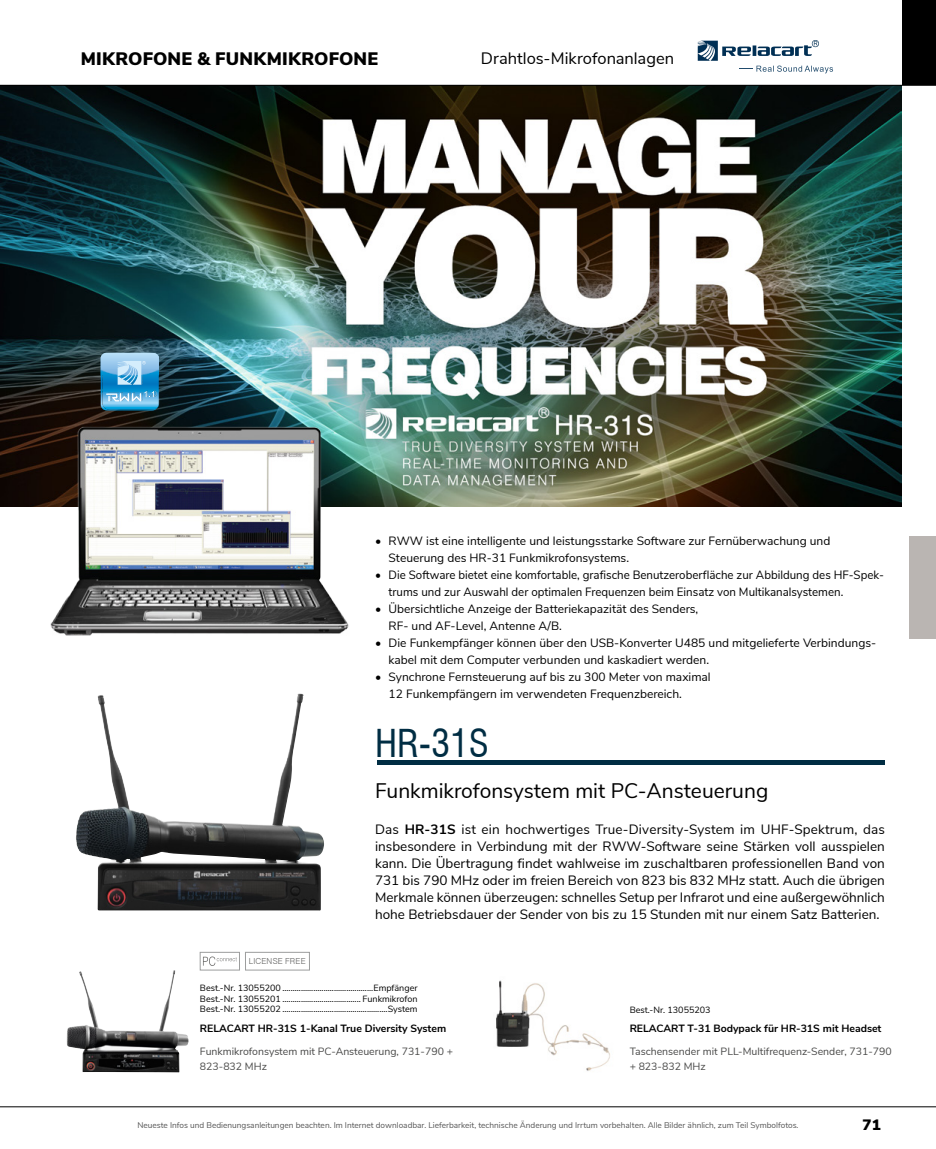
<style>
.page{position:relative;width:936px;height:1149px;background:#fff}
.page>*{position:absolute;margin:0;border:0;box-sizing:border-box;transform-origin:0 0}
.Artikel_1spalt{font:condensed 37.5px "Swiss 721 BT";color:#002d43}
.Zwischenüberschrift{font:21px "Nunito Sans";color:#000}
.Untergruppe_2{font:900 18px "Nunito Sans";letter-spacing:.015em;color:#000}
.Untergruppe_1{font:16.5px "Nunito Sans";color:#000}
.t1{font:900 15px "Nunito Sans";color:#000}
.Fließtext{font:13.5px/17px "Nunito Sans";color:#000;text-align:justify}
.t2{font:12px/17px "Nunito Sans";color:#000}
.t3{font:12px/17px "Nunito Sans";color:#000;scale:.96 1}
.BROT_HEADLINE{font:10.5px/14.9px "Nunito Sans";color:#494948}
.Artikel_1spalt-2{font:700 10.5px "Nunito Sans";color:#000}
.ARTIKELNUMMER{font:9px "Nunito Sans";color:#000}
.t4{font:8.25px "Nunito Sans";color:#565656}
.Button-Text{font:300 8.25px "Swiss 721 BT";letter-spacing:.025em;color:#636362}
.s1{font-weight:700}
</style>
<div class="page">
<div style="left:909px;top:536px;width:26px;height:102px;background:#bab5b2"></div>
<img style="left:0;top:86px;width:901px;height:420px">
<img style="left:50px;top:425px;width:300px;height:211px">
<img style="left:158px;top:375px;width:1px;height:32px">
<img style="left:101px;top:375px;width:56px;height:35px">
<img style="left:103px;top:375px;width:55px;height:34px">
<img style="left:101px;top:352px;width:58px;height:23px">
<svg style="left:118px;top:361px;width:29px;height:23px"></svg>
<svg style="left:106px;top:390px;width:51px;height:11px"></svg>
<img style="left:76px;top:693px;width:245px;height:217px">
<hr style="left:377px;top:760px;width:507px;height:4px;background:#002d43">
<img style="left:67px;top:971px;width:106px;height:75px">
<img style="left:496px;top:980px;width:114px;height:91px">
<svg style="left:697px;top:40px;width:136px;height:33px"></svg>
<div style="left:200px;top:951px;width:40px;height:18px;border:1px solid #9c9d9d"></div>
<svg style="left:203px;top:956px;width:34px;height:9px"></svg>
<div style="left:245px;top:951px;width:64px;height:18px;border:1px solid #9c9d9d"></div>
<hr style="left:0;top:1106px;width:935px;height:1px;background:#000">
<hr style="left:0;top:85px;width:935px;height:1px;background:#000">
<div style="left:901px;top:0;width:34px;height:85px;background:#000"></div>
<p class="Untergruppe_2" style="left:81px;top:45px;width:299px">MIKROFONE &amp; FUNKMIKROFONE</p>
<p class="Untergruppe_1" style="left:480px;top:46px;width:195px">Drahtlos-Mikrofonanlagen</p>
<p class="t2" style="left:388px;top:531px;width:443px;text-indent:-14px">• RWW ist eine intelligente und leistungsstarke Software zur Fernüberwachung und<br>Steuerung des HR-31 Funkmikrofonsystems.</p>
<p class="t3" style="left:388px;top:565px;width:517px;text-indent:-14px">• Die Software bietet eine komfortable, grafische Benutzeroberfläche zur Abbildung des HF-Spek&shy;trums und zur Auswahl der optimalen Frequenzen beim Einsatz von Multikanalsystemen.</p>
<p class="t2" style="left:388px;top:599px;width:311px;text-indent:-14px">• Übersichtliche Anzeige der Batteriekapazität des Senders,<br>RF- und AF-Level, Antenne A/B.</p>
<p class="t2" style="left:388px;top:633px;width:489px;text-indent:-14px">• Die Funkempfänger können über den USB-Konverter U485 und mitgelieferte Verbindungs&shy;kabel mit dem Computer verbunden und kaskadiert werden.</p>
<p class="t2" style="left:388px;top:667px;width:323px;text-indent:-14px">• Synchrone Fernsteuerung auf bis zu 300 Meter von maximal<br>12 Funkempfängern im verwendeten Frequenzbereich.</p>
<p class="Artikel_1spalt" style="left:375px;top:720px;width:115px">HR-31S</p>
<p class="Button-Text" style="left:249px;top:955px;width:58px">LICENSE FREE</p>
<p class="Zwischenüberschrift" style="left:375px;top:775px;width:395px">Funkmikrofonsystem mit PC-Ansteuerung</p>
<p class="Fließtext" style="left:375px;top:819px;width:511px">Das <span class="s1">HR-31S</span> ist ein hochwertiges True-Diversity-System im UHF-Spektrum, das insbesondere in Verbindung mit der RWW-Software seine Stärken voll ausspielen kann. Die Übertragung findet wahlweise im zuschaltbaren professionellen Band von 731 bis 790 MHz oder im freien Bereich von 823 bis 832 MHz statt. Auch die übrigen Merkmale können überzeugen: schnelles Setup per Infrarot und eine außergewöhnlich hohe Betriebsdauer der Sender von bis zu 15 Stunden mit nur einem Satz Batterien.</p>
<p class="ARTIKELNUMMER" style="left:200px;top:981px;width:219px">Best.-Nr. 13055200 ............................................Empfänger</p>
<p class="ARTIKELNUMMER" style="left:200px;top:1002px;width:219px">Best.-Nr. 13055202 ...................................................System</p>
<p class="ARTIKELNUMMER" style="left:629px;top:1003px;width:82px">Best.-Nr. 13055203</p>
<p class="Artikel_1spalt-2" style="left:629px;top:1020px;width:253px">RELACART T-31 Bodypack für HR-31S mit Headset</p>
<p class="BROT_HEADLINE" style="left:629px;top:1043px;width:263px">Taschensender mit PLL-Multifrequenz-Sender, 731-790 + 823-832 MHz</p>
<p class="Artikel_1spalt-2" style="left:200px;top:1020px;width:248px">RELACART HR-31S 1-Kanal True Diversity System</p>
<p class="BROT_HEADLINE" style="left:200px;top:1043px;width:254px">Funkmikrofonsystem mit PC-Ansteuerung, 731-790 +<br>823-832 MHz</p>
<p class="t4" style="left:137px;top:1118px;width:662px">Neueste Infos und Bedienungsanleitungen beachten. Im Internet downloadbar. Lieferbarkeit, technische Änderung und Irrtum vorbehalten. Alle Bilder ähnlich, zum Teil Symbolfotos.</p>
<p class="t1" style="left:862px;top:1113px;width:20px">71</p>
</div>
